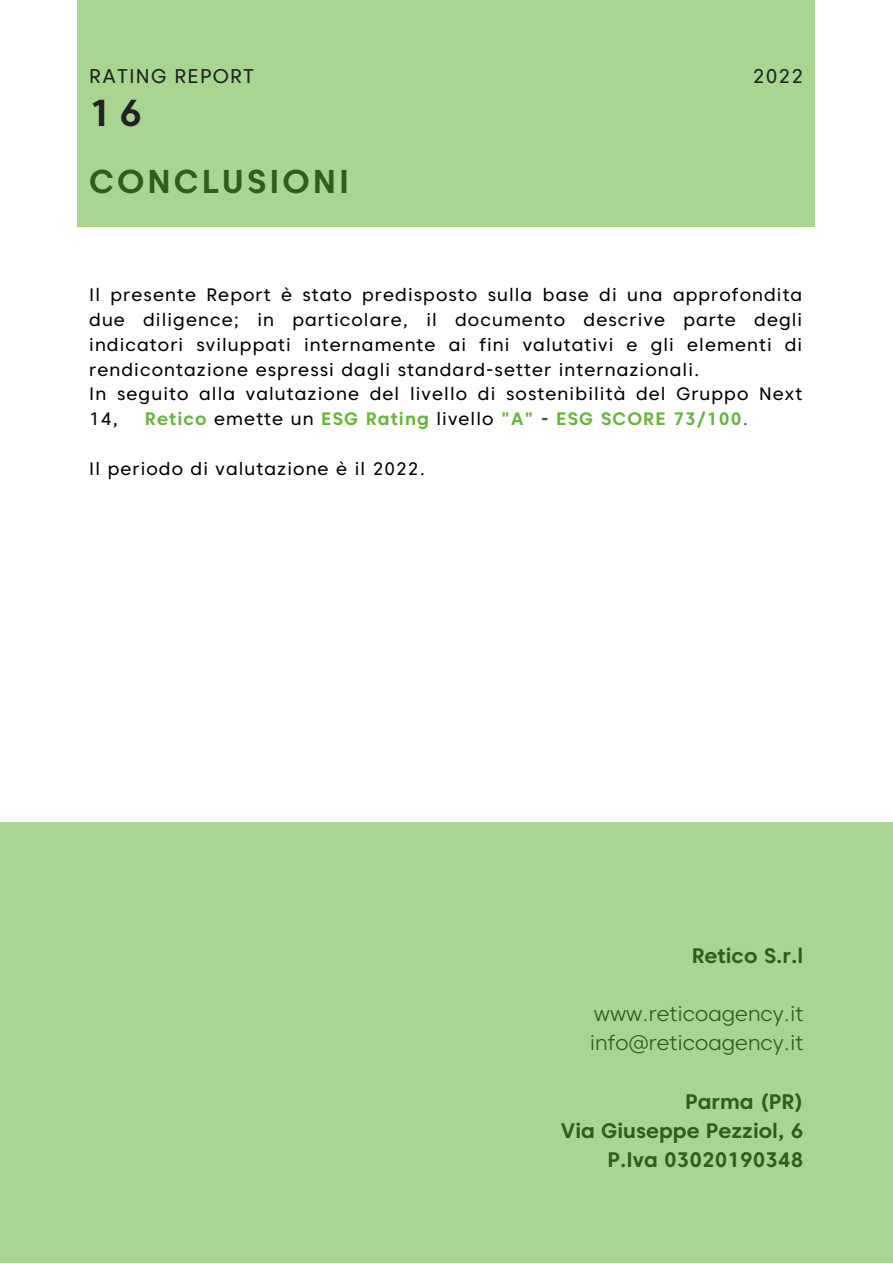
<style>
.page{position:relative;width:893px;height:1264px;background:#fff}
.page>*{position:absolute;margin:0;border:0;box-sizing:border-box;transform-origin:0 0}
.t1{font:700 37.5px "Caros";color:#222}
.t2{font:700 33px "Caros";letter-spacing:.09em;color:#305d18}
.t3{font:700 21px "Caros";color:#305d18}
.t4{font:300 21px "Caros";color:#305d18}
.t5{font:19.8px "Caros";letter-spacing:.06em;color:#222}
.t6{font:18px/24.8px "Caros";letter-spacing:.06em;color:#000;text-align:justify}
.t7{font:700 18px "Caros";letter-spacing:.06em;color:#68b43c}
.s1{font-weight:400;color:#000}
.s2{color:#495052}
.s3{font-weight:400;color:#495052}
</style>
<div class="page">
<div style="left:0;top:822px;width:892px;height:440px;background:#a9d591"></div>
<div style="left:77px;top:0;width:738px;height:227px;background:#a9d591"></div>
<p class="t5" style="left:89px;top:64px;width:166px">RATING REPORT</p>
<p class="t5" style="left:752px;top:64px;width:52px">2022</p>
<p class="t1" style="left:89px;top:90px;width:54px">16</p>
<p class="t2" style="left:89px;top:161px;width:261px">CONCLUSIONI</p>
<p class="t6" style="left:89px;top:282px;width:714px">Il presente Report è stato predisposto sulla base di una approfondita due diligence; in particolare, il documento descrive parte degli indicatori sviluppati internamente ai fini valutativi e gli elementi di rendicontazione espressi dagli standard-setter internazionali.</p>
<p class="t6" style="left:89px;top:381px;width:714px">In seguito alla valutazione del livello di sostenibilità del Gruppo Next<br>14,</p>
<p class="t7" style="left:145px;top:408px;width:604px">Retico <span class="s1">emette un</span> ESG Rating <span class="s1">livello</span> "A" <span class="s2">-</span> ESG SCORE 73/100<span class="s3">.</span></p>
<p class="t6" style="left:89px;top:456px;width:337px">Il periodo di valutazione è il 2022.</p>
<p class="t3" style="left:691px;top:942px;width:113px">Retico S.r.l</p>
<p class="t4" style="left:594px;top:1000px;width:211px">www.reticoagency.it</p>
<p class="t4" style="left:589px;top:1030px;width:215px">info@reticoagency.it</p>
<p class="t3" style="left:685px;top:1088px;width:120px">Parma (PR)</p>
<p class="t3" style="left:561px;top:1117px;width:244px">Via Giuseppe Pezziol, 6</p>
<p class="t3" style="left:607px;top:1147px;width:197px">P.Iva 03020190348</p>
</div>
